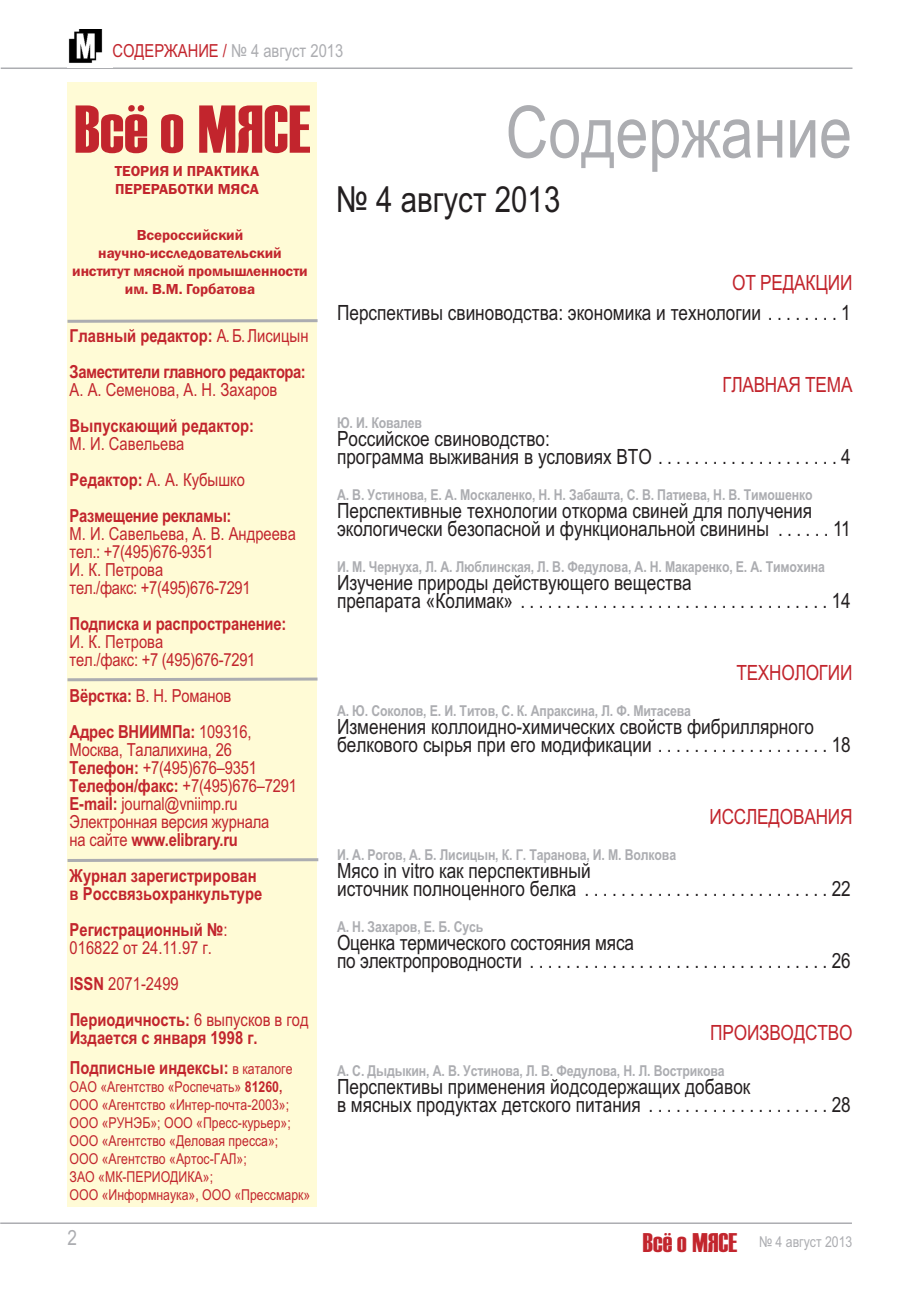
<style>
.page{position:relative;width:920px;height:1290px;background:#fff}
.page>*{position:absolute;margin:0;border:0;box-sizing:border-box;transform-origin:0 0}
.t1{font:72px "Arial Narrow";color:#acadb1}
.t2{font:67.5px "Haettenschweiler";color:#c2252d}
.t3{font:36px "Arial Narrow";color:#231f20}
.t4{font:27px "Haettenschweiler";color:#c2252d}
.t5{font:21px/18px "Arial Narrow";color:#231f20}
.t6{font:21px "Arial Narrow";letter-spacing:-.01em;color:#c2252d}
.t7{font:21px "Arial Narrow";color:#acadb1}
.t8{font:18px/18px "Arial Narrow";letter-spacing:-.01em;color:#c2252d}
.t9{font:700 18px/36px "Arial Narrow";color:#c2252d}
.t10{font:700 18px/36px "Arial Narrow";letter-spacing:-.025em;color:#c2252d}
.t11{font:18px "Arial Narrow";color:#acadb1}
.t12{font:700 15px "Arial Narrow";letter-spacing:-.01em;color:#acadb1}
.t13{font:15px/18px "Arial Narrow";color:#c2252d}
.t14{font:600 15px/18px "Franklin Gothic";color:#c2252d}
.t15{font:15px "Arial Narrow";color:#acadb1}
.s1{color:#c2252d}
.s2{font-weight:400}
.s3{font-weight:700}
.s4{font-weight:400;font-size:15px}
.s5{font-family:"Haettenschweiler";font-size:27px;color:#c2252d}
</style>
<div class="page">
<hr style="left:1px;top:68px;width:851px;height:1px;background:#acadb1">
<hr style="left:0;top:1222px;width:852px;height:2px;background:#acadb1">
<div style="left:68px;top:83px;width:249px;height:1124px;background:#fffbd6"></div>
<svg style="left:67px;top:318px;width:251px;height:6px"></svg>
<svg style="left:67px;top:676px;width:251px;height:7px"></svg>
<svg style="left:67px;top:857px;width:252px;height:6px"></svg>
<img style="left:68px;top:29px;width:35px;height:34px">
<p class="t11" style="left:112px;top:40px;width:232px"><span class="s1">СОДЕРЖАНИЕ /</span> № 4 август 2013</p>
<h2 class="t2" style="left:74px;top:90px;width:238px">Всё о МЯСЕ</h2>
<h1 class="t1" style="left:506px;top:91px;width:348px">Содержание</h1>
<h3 class="t3" style="left:336px;top:178px;width:226px">№ 4 август 2013</h3>
<p class="t14" style="left:115px;top:161px;width:146px">ТЕОРИЯ И ПРАКТИКА<br>ПЕРЕРАБОТКИ МЯСА</p>
<p class="t14" style="left:72px;top:226px;width:237px;text-align:center">Всероссийский научно-исследовательский институт мясной промышленности им. В.М. Горбатова</p>
<p class="t10" style="left:70px;top:318px;width:240px">Главный редактор: <span class="s2">А.Б.Лисицын<br></span>Заместители главного редактора:</p>
<p class="t8" style="left:70px;top:381px;width:209px">А. А. Семенова, А. Н. Захаров</p>
<p class="t9" style="left:70px;top:408px;width:186px">Выпускающий редактор:</p>
<p class="t9" style="left:70px;top:426px;width:177px"><span class="s2">М. И. Савельева<br></span>Редактор: <span class="s2">А. А. Кубышко<br></span>Размещение рекламы:</p>
<p class="t8" style="left:70px;top:525px;width:228px">М. И. Савельева, А. В. Андреева тел.: +7(495)676-9351<br>И. К. Петрова<br>тел./факс: +7(495)676-7291</p>
<p class="t9" style="left:70px;top:606px;width:218px">Подписка и распространение:</p>
<p class="t8" style="left:70px;top:633px;width:187px">И. К. Петрова<br>тел./факс: +7 (495)676-7291</p>
<p class="t9" style="left:70px;top:678px;width:183px">Вёрстка: <span class="s2">В. Н. Романов<br></span>Адрес ВНИИМПа: <span class="s2">109316,</span></p>
<p class="t8" style="left:70px;top:741px;width:229px">Москва, Талалихина, 26<br><span class="s3">Телефон:</span> +7(495)676–9351<br><span class="s3">Телефон/факс:</span> +7(495)676–7291<br><span class="s3">E-mail:</span> journal@vniimp.ru<br>Электронная версия журнала<br>на сайте <span class="s3">www.elibrary.ru</span></p>
<p class="t9" style="left:70px;top:867px;width:194px;line-height:18px">Журнал зарегистрирован в Россвязьохранкультуре</p>
<p class="t8" style="left:70px;top:921px;width:159px"><span class="s3">Регистрационный №</span>:<br>016822 от 24.11.97 г.</p>
<p class="t8" style="left:70px;top:966px;width:241px;line-height:36px"><span class="s3">ISSN</span> 2071-2499<br><span class="s3">Периодичность:</span> 6 выпусков в год</p>
<p class="t9" style="left:70px;top:1023px;width:224px;line-height:30px">Издается с января 1998 г.<br>Подписные индексы: <span class="s4">в каталоге</span></p>
<p class="t13" style="left:70px;top:1078px;width:242px">OAO «Агентство «Роспечать» <span class="s3">81260,<br></span>ООО «Агентство «Интер-почта-2003»;<br>ООО «РУНЭБ»; ООО «Пресс-курьер»;<br>ООО «Агентство «Деловая пресса»;<br>ООО «Агентство «Артос-ГАЛ»;<br>ЗАО «МК-ПЕРИОДИКА»;<br>ООО «Информнаука», ООО «Прессмарк»</p>
<p class="t7" style="left:68px;top:1225px;width:11px">2</p>
<p class="t15" style="left:643px;top:1233px;width:211px"><span class="s5">Всё о МЯС</span> № 4 август 2013</p>
<p class="t6" style="left:732px;top:270px;width:122px">ОТ РЕДАКЦИИ</p>
<p class="t5" style="left:337px;top:303px;width:515px">Перспективы свиноводства: экономика и технологии . . . . . . . . 1</p>
<p class="t6" style="left:722px;top:372px;width:132px">ГЛАВНАЯ ТЕМА</p>
<p class="t12" style="left:337px;top:414px;width:87px">Ю. И. Ковалев</p>
<p class="t5" style="left:337px;top:429px;width:515px">Российское свиноводство:<br>программа выживания в условиях ВТО . . . . . . . . . . . . . . . . . . . . 4</p>
<p class="t12" style="left:337px;top:486px;width:477px">А. В. Устинова, Е. А. Москаленко, Н. Н. Забашта, С. В. Патиева, Н. В. Тимошенко</p>
<p class="t5" style="left:337px;top:501px;width:515px">Перспективные технологии откорма свиней для получения экологически безопасной и функциональной свинины . . . . . . 11</p>
<p class="t12" style="left:337px;top:558px;width:489px">И. М. Чернуха, Л. А. Люблинская, Л. В. Федулова, А. Н. Макаренко, Е. А. Тимохина</p>
<p class="t5" style="left:337px;top:573px;width:515px">Изучение природы действующего вещества<br>препарата «Колимак» . . . . . . . . . . . . . . . . . . . . . . . . . . . . . . . . . . 14</p>
<p class="t6" style="left:736px;top:660px;width:118px">ТЕХНОЛОГИИ</p>
<p class="t12" style="left:337px;top:702px;width:356px">А. Ю. Соколов, Е. И. Титов, С. К. Апраксина, Л. Ф. Митасева</p>
<p class="t5" style="left:337px;top:717px;width:515px">Изменения коллоидно-химических свойств фибриллярного белкового сырья при его модификации . . . . . . . . . . . . . . . . . . . 18</p>
<p class="t6" style="left:709px;top:804px;width:144px">ИССЛЕДОВАНИЯ</p>
<p class="t12" style="left:337px;top:846px;width:341px">И. А. Рогов, А. Б. Лисицын, К. Г. Таранова, И. М. Волкова</p>
<p class="t5" style="left:337px;top:861px;width:515px">Мясо in vitro как перспективный<br>источник полноценного белка . . . . . . . . . . . . . . . . . . . . . . . . . . . 22</p>
<p class="t12" style="left:337px;top:918px;width:148px">А. Н. Захаров, Е. Б. Сусь</p>
<p class="t5" style="left:337px;top:933px;width:515px">Оценка термического состояния мяса<br>по электропроводности . . . . . . . . . . . . . . . . . . . . . . . . . . . . . . . . . 26</p>
<p class="t6" style="left:710px;top:1020px;width:144px">ПРОИЗВОДСТВО</p>
<p class="t12" style="left:337px;top:1062px;width:389px">А. С. Дыдыкин, А. В. Устинова, Л. В. Федулова, Н. Л. Вострикова</p>
<p class="t5" style="left:337px;top:1077px;width:515px">Перспективы применения йодсодержащих добавок<br>в мясных продуктах детского питания . . . . . . . . . . . . . . . . . . . . 28</p>
<p class="t4" style="left:729px;top:1226px;width:10px">Е</p>
</div>
